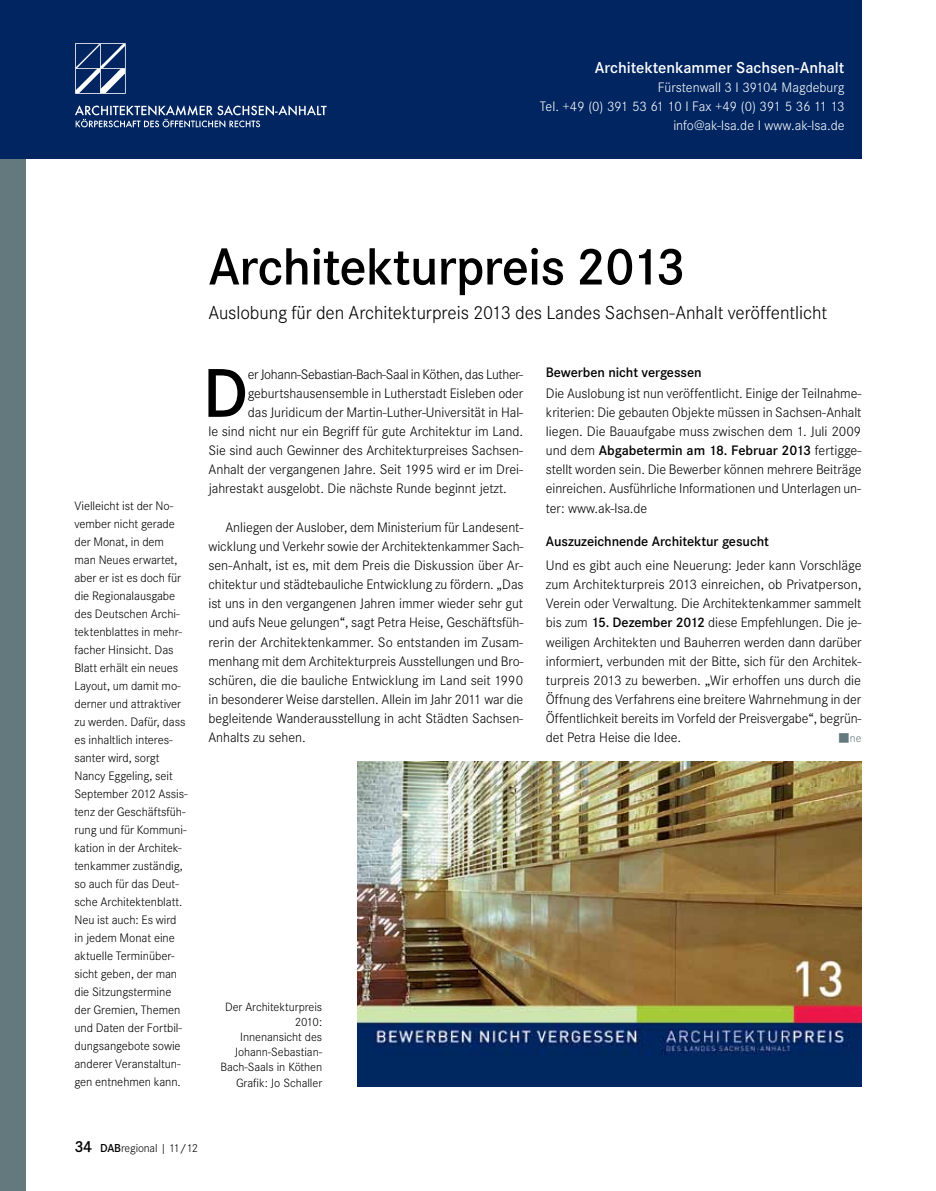
<style>
.page{position:relative;width:936px;height:1191px;background:#fff}
.page>*{position:absolute;margin:0;border:0;box-sizing:border-box;transform-origin:0 0}
.t1{font:600 71.55px "Corporate S";color:#000}
.t2{font:600 54px "Corporate S";letter-spacing:-.015em;color:#000}
.t3{font:300 19.5px "Corporate S";letter-spacing:-.005em;color:#000}
.t4{font:600 16.5px "Corporate S";color:#fff}
.t5{font:300 14.25px/19.2px "Corporate S";letter-spacing:-.005em;color:#000;text-align:justify}
.t6{font:300 14.25px/18.8px "Corporate S";color:#fff;text-align:right}
.t7{font:300 14.25px "Corporate S";letter-spacing:-.025em;color:#000}
.t8{font:300 12.75px/18px "Corporate S";letter-spacing:-.005em;color:#000}
.t9{font:300 12.45px/15.1px "Corporate S";letter-spacing:-.005em;color:#000;text-align:right}
.t10{font:300 12px "Corporate S";letter-spacing:-.01em;color:#000}
.t11{font:300 12px "Corporate S";color:#63797d}
.s1{font-weight:600}
.s2{font-weight:600;font-size:16.5px}
</style>
<div class="page">
<div style="left:0;top:0;width:26px;height:1191px;background:#63797d"></div>
<div style="left:0;top:0;width:861px;height:159px;background:#002561"></div>
<img style="left:75px;top:43px;width:241px;height:73px">
<img style="left:357px;top:761px;width:504px;height:325px">
<p class="t4" style="left:594px;top:59px;width:251px">Architektenkammer Sachsen-Anhalt</p>
<p class="t6" style="left:540px;top:78px;width:306px">Fürstenwall 3 I 39104 Magdeburg<br>Tel. +49 (0) 391 53 61 10 I Fax +49 (0) 391 5 36 11 13 info@ak-lsa.de I www.ak-lsa.de</p>
<p class="t8" style="left:74px;top:496px;width:115px">Vielleicht ist der No&shy;vember nicht gerade der Monat, in dem man Neues erwartet, aber er ist es doch für die Regionalausgabe des Deutschen Archi&shy;tektenblattes in mehr&shy;facher Hinsicht. Das<br>Blatt erhält ein neues<br>Layout, um damit mo&shy;derner und attraktiver zu werden. Dafür, dass es inhaltlich interes&shy;santer wird, sorgt<br>Nancy Eggeling, seit<br>September 2012 Assis&shy;tenz der Geschäftsfüh&shy;rung und für Kommuni&shy;kation in der Architek&shy;tenkammer zuständig, so auch für das Deut&shy;sche Architektenblatt.<br>Neu ist auch: Es wird in jedem Monat eine aktuelle Terminüber&shy;sicht geben, der man die Sitzungstermine der Gremien, Themen und Daten der Fortbil&shy;dungsangebote sowie anderer Veranstaltun&shy;gen entnehmen kann.</p>
<p class="t2" style="left:208px;top:236px;width:478px">Architekturpreis 2013</p>
<p class="t3" style="left:208px;top:301px;width:620px">Auslobung für den Architekturpreis 2013 des Landes Sachsen-Anhalt veröffentlicht</p>
<p class="t1" style="left:202px;top:352px;width:47px">D</p>
<p class="t7" style="left:248px;top:366px;width:277px">er Johann-Sebastian-Bach-Saal in Köthen, das Luther-</p>
<p class="t5" style="left:248px;top:383px;width:277px">geburtshausensemble in Lutherstadt Eisleben oder</p>
<p class="t5" style="left:248px;top:403px;width:277px">das Juridicum der Martin-Luther-Universität in Hal-</p>
<p class="t5" style="left:208px;top:422px;width:316px">le sind nicht nur ein Begriff für gute Architektur im Land.</p>
<p class="t5" style="left:208px;top:441px;width:316px">Sie sind auch Gewinner des Architekturpreises Sachsen-</p>
<p class="t5" style="left:208px;top:460px;width:316px">Anhalt der vergangenen Jahre. Seit 1995 wird er im Drei-</p>
<p class="t5" style="left:208px;top:479px;width:300px">jahrestakt ausgelobt. Die nächste Runde beginnt jetzt.</p>
<p class="t5" style="left:208px;top:517px;width:316px;text-indent:17px">Anliegen der Auslober, dem Ministerium für Landesent&shy;wicklung und Verkehr sowie der Architektenkammer Sach&shy;sen-Anhalt, ist es, mit dem Preis die Diskussion über Ar&shy;chitektur und städtebauliche Entwicklung zu fördern. „Das ist uns in den vergangenen Jahren immer wieder sehr gut und aufs Neue gelungen“, sagt Petra Heise, Geschäftsfüh&shy;rerin der Architektenkammer. So entstanden im Zusam&shy;menhang mit dem Architekturpreis Ausstellungen und Bro&shy;schüren, die die bauliche Entwicklung im Land seit 1990 in besonderer Weise darstellen. Allein im Jahr 2011 war die begleitende Wanderausstellung in acht Städten Sachsen-Anhalts zu sehen.</p>
<p class="t5" style="left:546px;top:362px;width:317px;line-height:21px"><span class="s1">Bewerben nicht vergessen<br></span>Die Auslobung ist nun veröffentlicht. Einige der Teilnahme-</p>
<p class="t5" style="left:546px;top:403px;width:317px">kriterien: Die gebauten Objekte müssen in Sachsen-Anhalt liegen. Die Bauaufgabe muss zwischen dem 1. Juli 2009 und dem <span class="s1">Abgabetermin am 18. Februar 2013</span> fertigge&shy;stellt worden sein. Die Bewerber können mehrere Beiträge einreichen. Ausführliche Informationen und Unterlagen un&shy;ter: www.ak-lsa.de</p>
<p class="t5" style="left:546px;top:530px;width:317px;line-height:23.7px"><span class="s1">Auszuzeichnende Architektur gesucht<br></span>Und es gibt auch eine Neuerung: Jeder kann Vorschläge</p>
<p class="t5" style="left:546px;top:575px;width:317px">zum Architekturpreis 2013 einreichen, ob Privatperson, Verein oder Verwaltung. Die Architektenkammer sammelt bis zum <span class="s1">15. Dezember 2012</span> diese Empfehlungen. Die je&shy;weiligen Architekten und Bauherren werden dann darüber informiert, verbunden mit der Bitte, sich für den Architek&shy;turpreis 2013 zu bewerben. „Wir erhoffen uns durch die Öffnung des Verfahrens eine breitere Wahrnehmung in der Öffentlichkeit bereits im Vorfeld der Preisvergabe“, begrün&shy;det Petra Heise die Idee.</p>
<p class="t11" style="left:837px;top:731px;width:25px">■ne</p>
<p class="t9" style="left:220px;top:999px;width:103px">Der Architekturpreis<br>2010:<br>Innenansicht des<br>Johann-Sebastian-<br>Bach-Saals in Köthen<br>Grafik: Jo Schaller</p>
<p class="t10" style="left:74px;top:1141px;width:125px"><span class="s2">34</span> <span class="s1">DAB</span>regional | 11/12</p>
</div>
